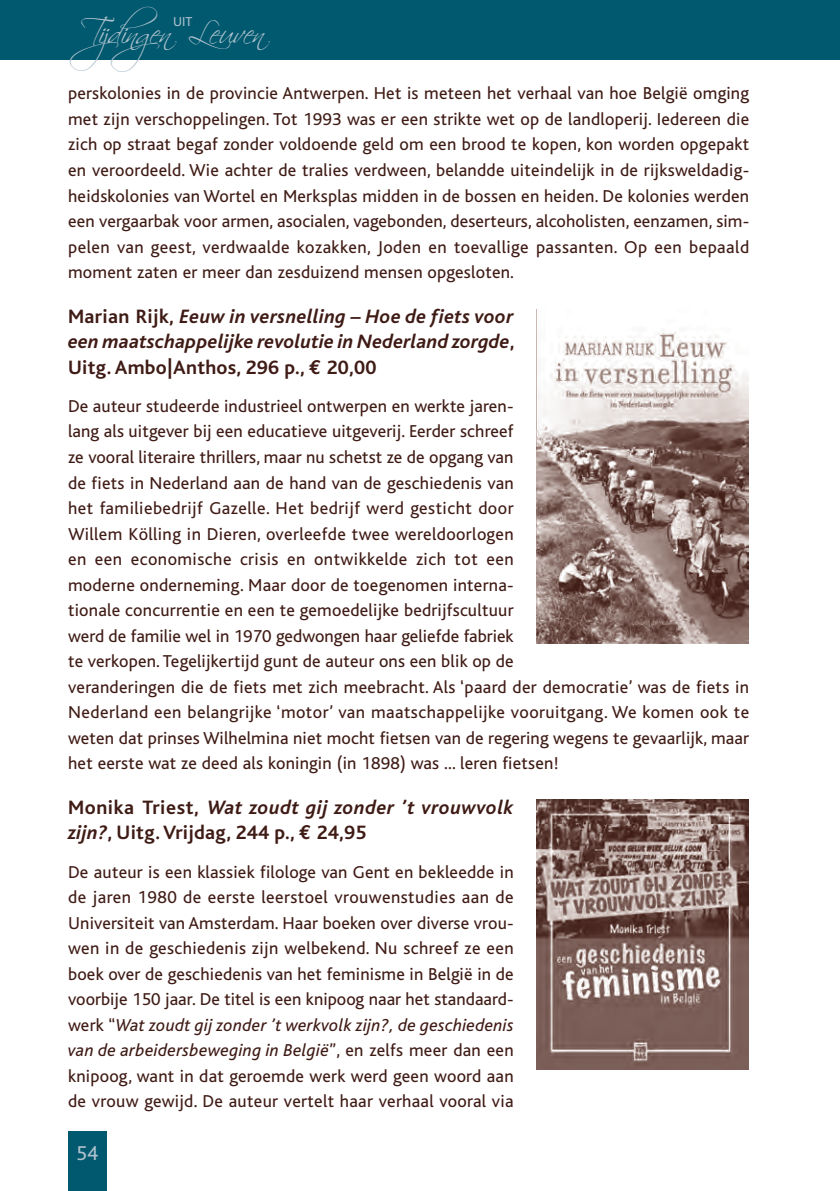
<style>
.page{position:relative;width:840px;height:1191px;background:#fff}
.page>*{position:absolute;margin:0;border:0;box-sizing:border-box;transform-origin:0 0}
.t1{font:31.6px "Scriptina Pro";color:#afc1cd}
.t2{font:21px "Bliss";color:#afc1cd}
.t3{font:italic 700 20.2px/25.4px "Bliss";letter-spacing:.01em;color:#3f1b15;text-align:justify}
.t4{font:700 20.2px/25.4px "Bliss";letter-spacing:.015em;color:#3f1b15}
.t5{font:18px/25.6px "Bliss";letter-spacing:.015em;color:#3f1b15;text-align:justify}
.t6{font:13.6px "Bliss";color:#afc1cd}
.s1{font-style:normal}
.s2{font-family:"Euro Mono";font-style:normal}
.s3{font-style:italic}
.s4{font-family:"Euro Mono"}
</style>
<div class="page">
<div style="left:0;top:0;width:839px;height:60px;background:#00596f"></div>
<div style="left:68px;top:1131px;width:38px;height:60px;background:#00596f"></div>
<img style="left:536px;top:309px;width:212px;height:334px">
<img style="left:536px;top:799px;width:212px;height:270px">
<h1 class="t1" style="left:91px;top:14px;width:174px">Tijdingen Leuven</h1>
<p class="t6" style="left:173px;top:14px;width:21px">UIT</p>
<p class="t5" style="left:68px;top:81px;width:682px">perskolonies in de provincie Antwerpen. Het is meteen het verhaal van hoe België omging met zijn verschoppelingen. Tot 1993 was er een strikte wet op de landloperij. Iedereen die zich op straat begaf zonder voldoende geld om een brood te kopen, kon worden opgepakt en veroordeeld. Wie achter de tralies verdween, belandde uiteindelijk in de rijksweldadig&shy;heidskolonies van Wortel en Merksplas midden in de bossen en heiden. De kolonies werden een vergaarbak voor armen, asocialen, vagebonden, deserteurs, alcoholisten, eenzamen, sim&shy;pelen van geest, verdwaalde kozakken, Joden en toevallige passanten. Op een bepaald moment zaten er meer dan zesduizend mensen opgesloten.</p>
<p class="t3" style="left:68px;top:305px;width:447px"><span class="s1">Marian Rijk,</span> Eeuw in versnelling – Hoe de fiets voor een maatschappelijke revolutie in Nederland zorgde<span class="s1">, Uitg. Ambo|Anthos, 296 p.,</span> <span class="s2">€</span> <span class="s1">20,00</span></p>
<p class="t5" style="left:68px;top:393px;width:682px;text-align:left">De auteur studeerde industrieel ontwerpen en werkte jaren-<br>lang als uitgever bij een educatieve uitgeverij. Eerder schreef<br>ze vooral literaire thrillers, maar nu schetst ze de opgang van<br>de fiets in Nederland aan de hand van de geschiedenis van<br>het familiebedrijf Gazelle. Het bedrijf werd gesticht door<br>Willem Kölling in Dieren, overleefde twee wereldoorlogen<br>en een economische crisis en ontwikkelde zich tot een<br>moderne onderneming. Maar door de toegenomen interna-<br>tionale concurrentie en een te gemoedelijke bedrijfscultuur<br>werd de familie wel in 1970 gedwongen haar geliefde fabriek<br>te verkopen. Tegelijkertijd gunt de auteur ons een blik op de<br>veranderingen die de fiets met zich meebracht. Als ‘paard der democratie’ was de fiets in Nederland een belangrijke ‘motor’ van maatschappelijke vooruitgang. We komen ook te weten dat prinses Wilhelmina niet mocht fietsen van de regering wegens te gevaarlijk, maar het eerste wat ze deed als koningin (in 1898) was ... leren fietsen!</p>
<p class="t4" style="left:68px;top:796px;width:447px">Monika Triest, <span class="s3">Wat zoudt gij zonder ’t vrouwvolk zijn?</span>, Uitg. Vrijdag, 244 p., <span class="s4">€</span> 24,95</p>
<p class="t5" style="left:68px;top:859px;width:447px">De auteur is een klassiek filologe van Gent en bekleedde in de jaren 1980 de eerste leerstoel vrouwenstudies aan de Universiteit van Amsterdam. Haar boeken over diverse vrou&shy;wen in de geschiedenis zijn welbekend. Nu schreef ze een boek over de geschiedenis van het feminisme in België in de voorbije 150 jaar. De titel is een knipoog naar het standaard&shy;werk “<span class="s3">Wat zoudt gij zonder ’t werkvolk zijn?, de geschiedenis van de arbeidersbeweging in België</span>”, en zelfs meer dan een knipoog, want in dat geroemde werk werd geen woord aan de vrouw gewijd. De auteur vertelt haar verhaal vooral via</p>
<p class="t2" style="left:76px;top:1142px;width:24px">54</p>
</div>
